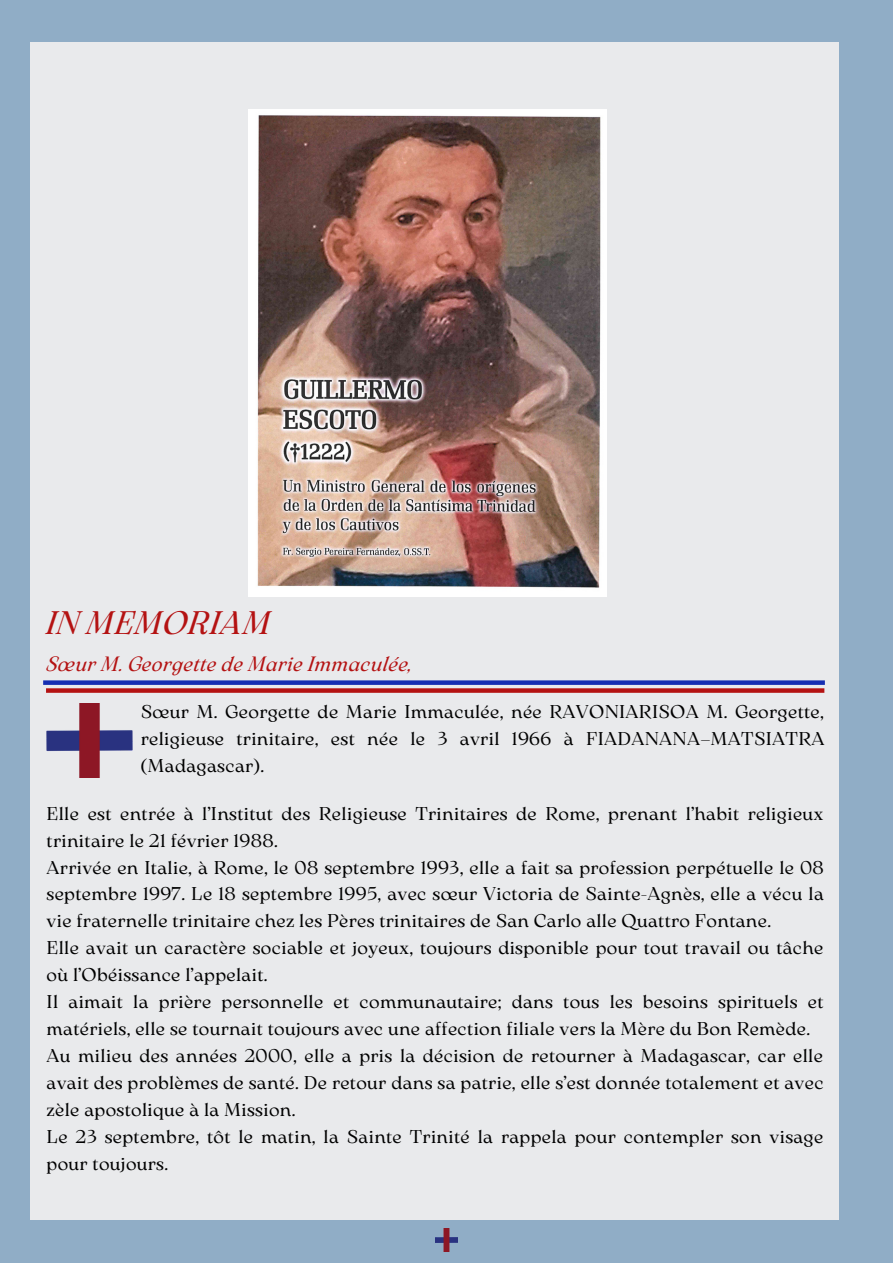
<style>
.page{position:relative;width:893px;height:1264px;background:#fff}
.page>*{position:absolute;margin:0;border:0;box-sizing:border-box;transform-origin:0 0}
.t1{font:italic 32.55px "Arsenica Antiqua";letter-spacing:.02em;color:#b41212}
.t2{font:italic 20.7px "Arsenica Antiqua";letter-spacing:.02em;color:#b41212}
.t3{font:18.45px/27px "Arsenica Antiqua";letter-spacing:.02em;color:#000;text-align:justify}
</style>
<div class="page">
<div style="left:0;top:0;width:892px;height:1262px;background:#90adc6"></div>
<div style="left:30px;top:42px;width:808px;height:1177px;background:#e9eaec"></div>
<img style="left:248px;top:109px;width:358px;height:487px">
<img style="left:435px;top:1228px;width:22px;height:23px">
<svg style="left:46px;top:688px;width:778px;height:4px;background:#b82222"></svg>
<div style="left:43px;top:680px;width:781px;height:5px;background:#152eb2"></div>
<img style="left:47px;top:703px;width:85px;height:75px">
<h1 class="t1" style="left:46px;top:610px;width:226px">IN MEMORIAM</h1>
<p class="t2" style="left:46px;top:656px;width:367px">Sœur M. Georgette de Marie Immaculée,</p>
<p class="t3" style="left:141px;top:700px;width:685px">Sœur M. Georgette de Marie Immaculée, née RAVONIARISOA M. Georgette, religieuse trinitaire, est née le 3 avril 1966 à FIADANANA–MATSIATRA (Madagascar).</p>
<p class="t3" style="left:47px;top:801px;width:778px;text-align:left">Elle est entrée à l’Institut des Religieuse Trinitaires de Rome, prenant l’habit religieux trinitaire le 21 février 1988.<br>Arrivée en Italie, à Rome, le 08 septembre 1993, elle a fait sa profession perpétuelle le 08 septembre 1997. Le 18 septembre 1995, avec sœur Victoria de Sainte-Agnès, elle a vécu la vie fraternelle trinitaire chez les Pères trinitaires de San Carlo alle Quattro Fontane.<br>Elle avait un caractère sociable et joyeux, toujours disponible pour tout travail ou tâche où l’Obéissance l’appelait.<br>Il aimait la prière personnelle et communautaire; dans tous les besoins spirituels et matériels, elle se tournait toujours avec une affection filiale vers la Mère du Bon Remède.<br>Au milieu des années 2000, elle a pris la décision de retourner à Madagascar, car elle avait des problèmes de santé. De retour dans sa patrie, elle s’est donnée totalement et avec zèle apostolique à la Mission.<br>Le 23 septembre, tôt le matin, la Sainte Trinité la rappela pour contempler son visage pour toujours.</p>
</div>
